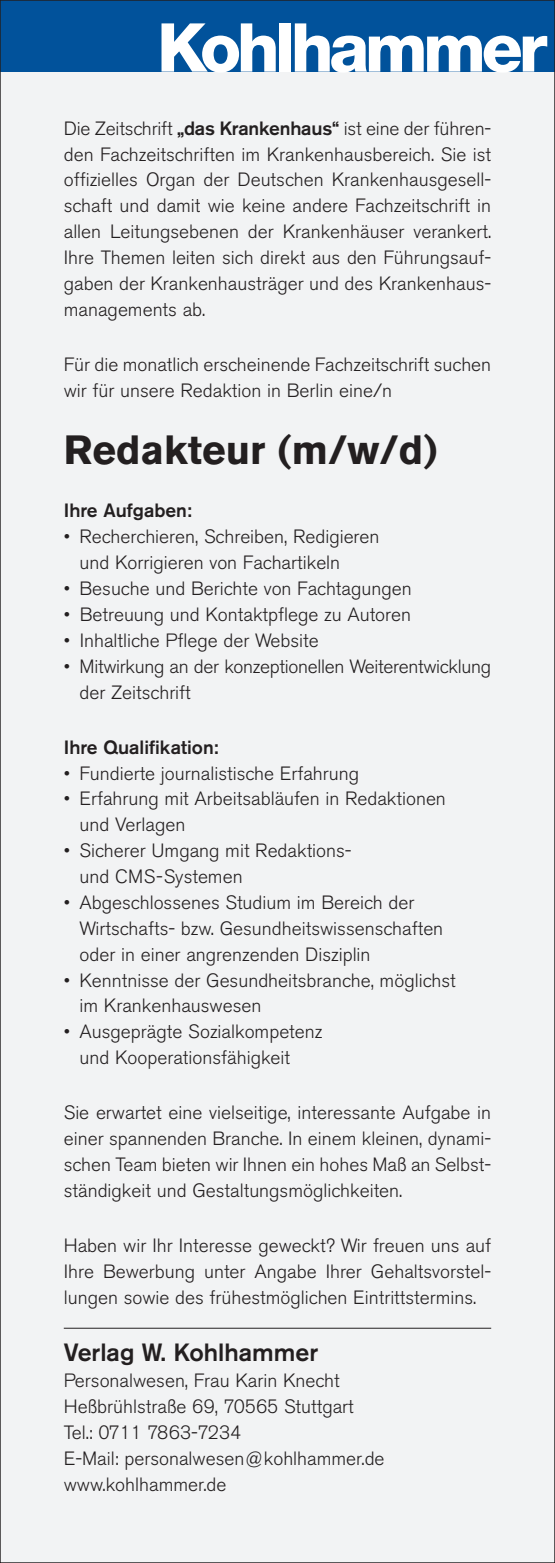
<style>
.page{position:relative;width:555px;height:1563px;background:#f2f3f4}
.page>*{position:absolute;margin:0;border:0;box-sizing:border-box;transform-origin:0 0}
.t1{font:800 67.5px "Helvetica Neue LT";letter-spacing:-.065em;color:#fff}
.t2{font:700 40.5px "Akzidenz Grotesk BE";color:#231f20}
.t3{font:500 24.75px "Akzidenz Grotesk BE";color:#231f20}
.t4{font:300 19.12px/25.9px "Akzidenz Grotesk BE";color:#231f20}
.t5{font:500 19.12px "Akzidenz Grotesk BE";color:#231f20}
.s1{font-weight:500}
</style>
<div class="page">
<hr style="left:64px;top:1328px;width:427px;height:1px;background:#231f20">
<div style="left:0;top:0;width:555px;height:71px;background:#01529b"></div>
<h1 class="t1" style="left:157px;top:23px;width:391px">Kohlhammer</h1>
<p class="t4" style="left:64px;top:117px;width:429px;text-align:justify">Die Zeitschrift <span class="s1">„das Krankenhaus“</span> ist eine der führen&shy;den Fachzeitschriften im Krankenhausbereich. Sie ist offizielles Organ der Deutschen Krankenhausgesell&shy;schaft und damit wie keine andere Fachzeitschrift in allen Leitungsebenen der Krankenhäuser verankert.<br>Ihre Themen leiten sich direkt aus den Führungsauf&shy;gaben der Krankenhausträger und des Krankenhaus&shy;managements ab.</p>
<p class="t4" style="left:64px;top:353px;width:429px">Für die monatlich erscheinende Fachzeitschrift suchen wir für unsere Redaktion in Berlin eine/n</p>
<h2 class="t2" style="left:64px;top:434px;width:375px">Redakteur (m/w/d)</h2>
<p class="t5" style="left:64px;top:504px;width:129px">Ihre Aufgaben:</p>
<p class="t4" style="left:80px;top:525px;width:301px;text-indent:-16px">• Recherchieren, Schreiben, Redigieren und Korrigieren von Fachartikeln</p>
<p class="t4" style="left:64px;top:577px;width:349px">• Besuche und Berichte von Fachtagungen</p>
<p class="t4" style="left:64px;top:603px;width:349px">• Betreuung und Kontaktpflege zu Autoren</p>
<p class="t4" style="left:64px;top:629px;width:257px">• Inhaltliche Pflege der Website</p>
<p class="t4" style="left:80px;top:654px;width:413px;text-indent:-16px">• Mitwirkung an der konzeptionellen Weiterentwicklung der Zeitschrift</p>
<p class="t5" style="left:64px;top:740px;width:156px">Ihre Qualifikation:</p>
<p class="t4" style="left:64px;top:761px;width:297px">• Fundierte journalistische Erfahrung</p>
<p class="t4" style="left:80px;top:787px;width:368px;text-indent:-16px">• Erfahrung mit Arbeitsabläufen in Redaktionen und Verlagen</p>
<p class="t4" style="left:80px;top:839px;width:274px;text-indent:-16px">• Sicherer Umgang mit Redaktions&shy;und CMS-Systemen</p>
<p class="t4" style="left:80px;top:891px;width:365px;text-indent:-16px">• Abgeschlossenes Studium im Bereich der<br>Wirtschafts- bzw. Gesundheitswissenschaften oder in einer angrenzenden Disziplin</p>
<p class="t4" style="left:80px;top:968px;width:378px;text-indent:-16px">• Kenntnisse der Gesundheitsbranche, möglichst im Krankenhauswesen</p>
<p class="t4" style="left:80px;top:1020px;width:244px;text-indent:-16px">• Ausgeprägte Sozialkompetenz und Kooperationsfähigkeit</p>
<p class="t4" style="left:64px;top:1101px;width:429px;text-align:justify">Sie erwartet eine vielseitige, interessante Aufgabe in einer spannenden Branche. In einem kleinen, dynami&shy;schen Team bieten wir Ihnen ein hohes Maß an Selbst&shy;ständigkeit und Gestaltungsmöglichkeiten.</p>
<p class="t4" style="left:64px;top:1234px;width:429px;text-align:justify">Haben wir Ihr Interesse geweckt? Wir freuen uns auf Ihre Bewerbung unter Angabe Ihrer Gehaltsvorstel&shy;lungen sowie des frühestmöglichen Eintrittstermins.</p>
<p class="t3" style="left:64px;top:1343px;width:256px">Verlag W. Kohlhammer</p>
<p class="t4" style="left:64px;top:1369px;width:322px">Personalwesen, Frau Karin Knecht<br>Heßbrühlstraße 69, 70565 Stuttgart<br>Tel.: 0711 7863-7234<br>E-Mail: personalwesen@kohlhammer.de www.kohlhammer.de</p>
</div>
